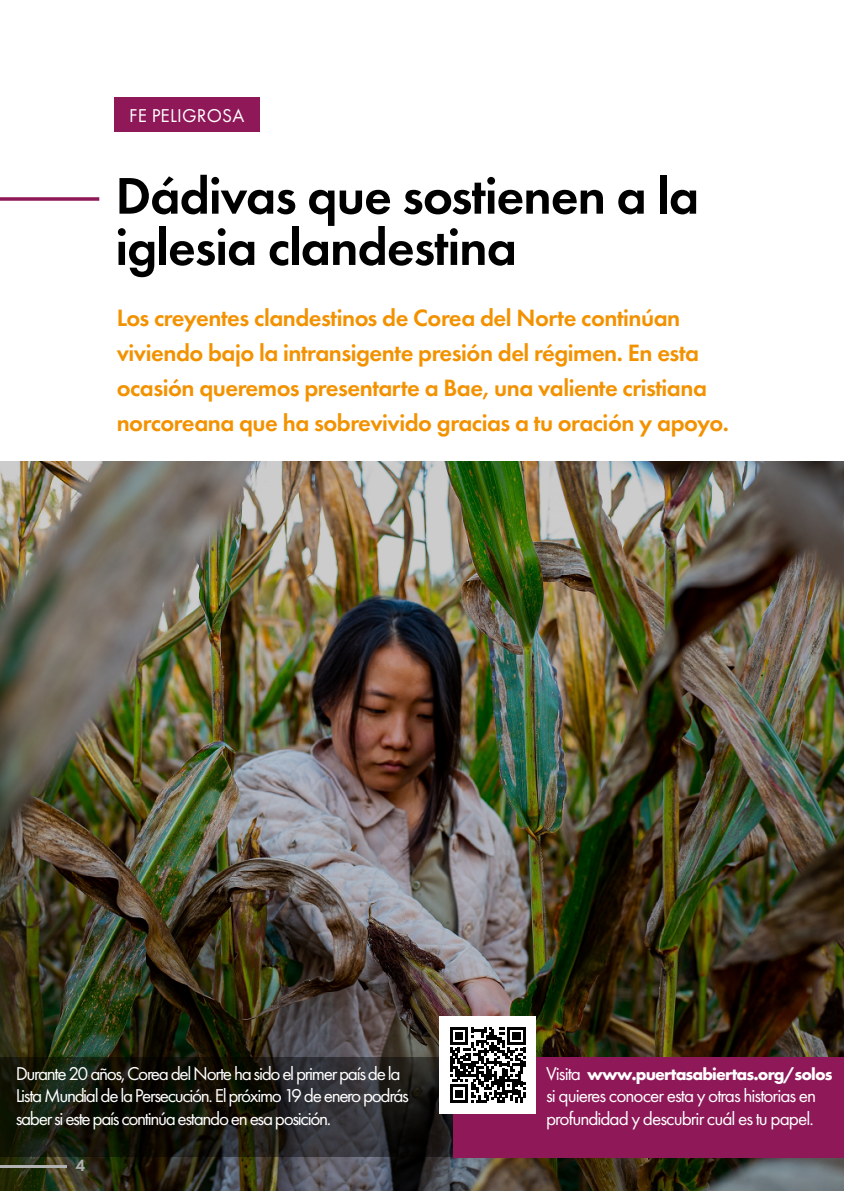
<style>
.page{position:relative;width:844px;height:1191px;background:#fff}
.page>*{position:absolute;margin:0;border:0;box-sizing:border-box;transform-origin:0 0}
.t1{font:600 53.38px/51.3px "Futura PT";letter-spacing:-.02em;color:#000}
.t2{font:600 24.5px/35px "Futura PT";letter-spacing:-.02em;color:#f39200}
.t3{font:19.25px/22.8px "Futura PT";letter-spacing:-.07em;color:#fff}
.t4{font:19.25px/22.8px "Futura PT";letter-spacing:-.05em;color:#fff}
.t5{font:19.25px "Futura PT";letter-spacing:.01em;color:#fff}
.t6{font:700 17.5px "Futura PT";letter-spacing:-.05em;color:#fff}
.t7{font:600 16.97px "Futura PT";color:#b2b1b1}
.s1{font-weight:400;font-size:19.25px}
</style>
<div class="page">
<img style="left:0;top:461px;width:843px;height:730px">
<svg style="left:0;top:197px;width:99px;height:4px"></svg>
<div style="left:114px;top:97px;width:145px;height:35px;background:#8f1858"></div>
<svg style="left:0;top:1057px;width:452px;height:99px;background:#1b1c15"></svg>
<div style="left:453px;top:1057px;width:390px;height:100px;background:#8f1858"></div>
<div style="left:439px;top:1016px;width:97px;height:97px;background:#fff"></div>
<svg style="left:450px;top:1027px;width:75px;height:75px"></svg>
<hr style="left:0;top:1165px;width:66px;height:2px;background:#b3b2b2">
<p class="t5" style="left:129px;top:104px;width:117px">FE PELIGROSA</p>
<h1 class="t1" style="left:115px;top:170px;width:585px">Dádivas que sostienen a la iglesia clandestina</h1>
<p class="t2" style="left:117px;top:300px;width:613px">Los creyentes clandestinos de Corea del Norte continúan viviendo bajo la intransigente presión del régimen. En esta ocasión queremos presentarte a Bae, una valiente cristiana norcoreana que ha sobrevivido gracias a tu oración y apoyo.</p>
<p class="t3" style="left:16px;top:1061px;width:394px">Durante 20 años, Corea del Norte ha sido el primer país de la<br>Lista Mundial de la Persecución. El próximo 19 de enero podrás saber si este país continúa estando en esa posición.</p>
<p class="t6" style="left:546px;top:1062px;width:288px"><span class="s1">Visita</span> www.puertasabiertas.org/solos</p>
<p class="t4" style="left:546px;top:1084px;width:271px">si quieres conocer esta y otras historias en profundidad y descubrir cuál es tu papel.</p>
<p class="t7" style="left:75px;top:1155px;width:11px">4</p>
</div>
